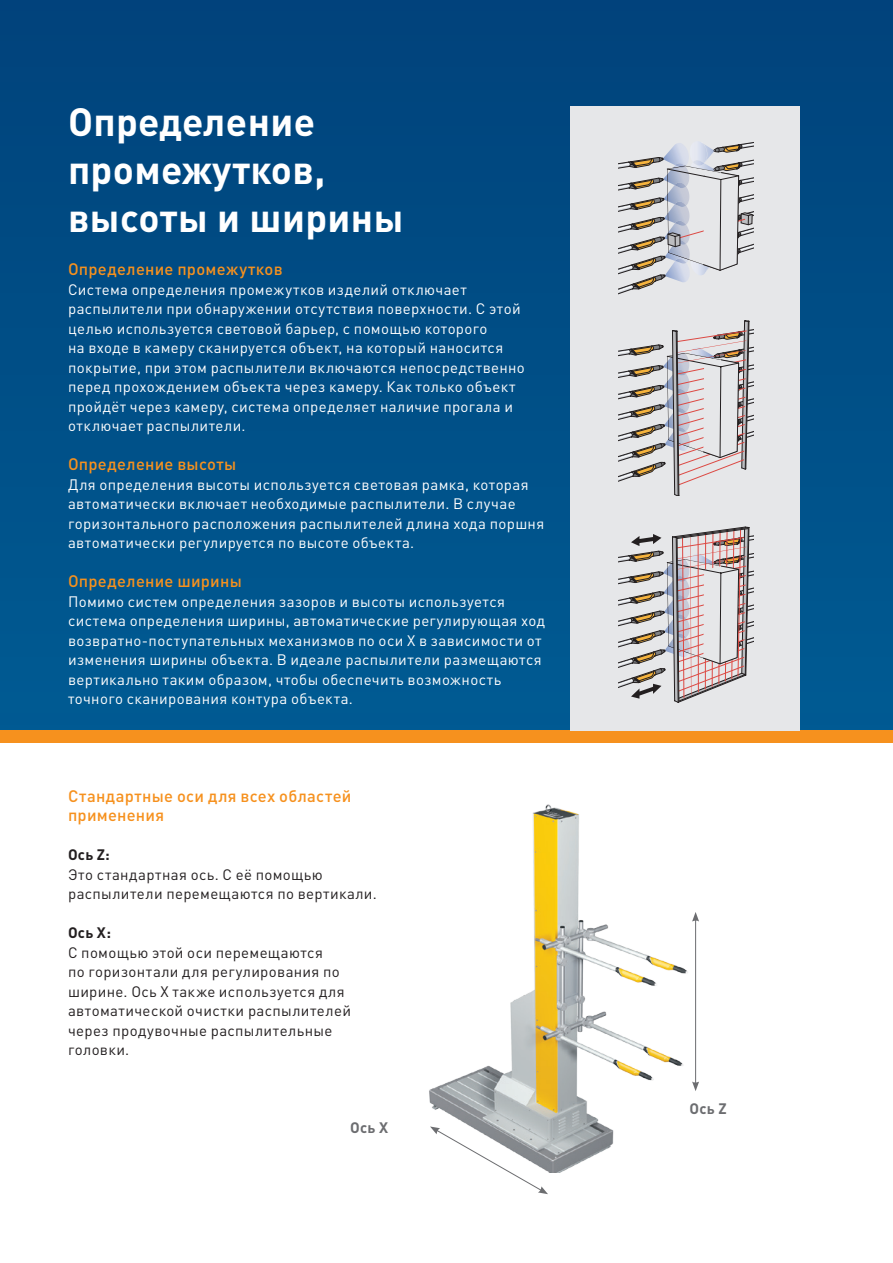
<style>
.page{position:relative;width:893px;height:1263px;background:#fff}
.page>*{position:absolute;margin:0;border:0;box-sizing:border-box;transform-origin:0 0}
.t1{font:700 39px/48px "DIN Pro";letter-spacing:.01em;color:#fff}
.t2{font:500 16.5px/19.5px "DIN Pro";letter-spacing:.015em;color:#f6911e}
.t3{font:15px/19.5px "DIN Pro";letter-spacing:.025em;color:#fff}
.t4{font:15px/19.5px "DIN Pro";letter-spacing:.025em;color:#231f20}
.t5{font:700 15px "DIN Pro";letter-spacing:.02em;color:#231f20}
.t6{font:700 15px "DIN Pro";letter-spacing:.02em;color:#6c6d70}
</style>
<div class="page">
<div style="left:0;top:0;width:893px;height:737px;background:#004e86"></div>
<div style="left:0;top:730px;width:893px;height:13px;background:#f6911e"></div>
<div style="left:570px;top:106px;width:229px;height:624px;background:#e6e7e9"></div>
<hr style="left:695px;top:919px;width:1px;height:165px;background:#6c6d70">
<svg style="left:692px;top:912px;width:7px;height:9px"></svg>
<svg style="left:692px;top:1081px;width:7px;height:10px"></svg>
<svg style="left:619px;top:142px;width:135px;height:152px"></svg>
<svg style="left:619px;top:320px;width:135px;height:176px"></svg>
<svg style="left:619px;top:527px;width:135px;height:175px"></svg>
<img style="left:429px;top:804px;width:259px;height:368px">
<svg style="left:430px;top:1126px;width:118px;height:68px"></svg>
<h1 class="t1" style="left:68px;top:93px;width:337px">Определение промежутков, высоты и ширины</h1>
<p class="t2" style="left:68px;top:258px;width:216px">Определение промежутков</p>
<p class="t3" style="left:68px;top:278px;width:458px">Система определения промежутков изделий отключает распылители при обнаружении отсутствия поверхности. С этой целью используется световой барьер, с помощью которого<br>на входе в камеру сканируется объект, на который наносится покрытие, при этом распылители включаются непосредственно перед прохождением объекта через камеру. Как только объект пройдёт через камеру, система определяет наличие прогала и отключает распылители.</p>
<p class="t2" style="left:68px;top:453px;width:170px">Определение высоты</p>
<p class="t3" style="left:68px;top:473px;width:478px">Для определения высоты используется световая рамка, которая автоматически включает необходимые распылители. В случае горизонтального расположения распылителей длина хода поршня автоматически регулируется по высоте объекта.</p>
<p class="t2" style="left:68px;top:570px;width:175px">Определение ширины</p>
<p class="t3" style="left:68px;top:590px;width:479px">Помимо систем определения зазоров и высоты используется система определения ширины, автоматические регулирующая ход возвратно-поступательных механизмов по оси X в зависимости от изменения ширины объекта. В идеале распылители размещаются вертикально таким образом, чтобы обеспечить возможность точного сканирования контура объекта.</p>
<p class="t2" style="left:68px;top:784px;width:285px">Стандартные оси для всех областей применения</p>
<p class="t5" style="left:68px;top:842px;width:43px">Ось Z:</p>
<p class="t4" style="left:68px;top:863px;width:310px">Это стандартная ось. С её помощью распылители перемещаются по вертикали.</p>
<p class="t5" style="left:68px;top:920px;width:44px">Ось X:</p>
<p class="t4" style="left:68px;top:941px;width:284px">С помощью этой оси перемещаются<br>по горизонтали для регулирования по ширине. Ось X также используется для автоматической очистки распылителей через продувочные распылительные головки.</p>
<p class="t6" style="left:350px;top:1115px;width:39px">Ось X</p>
<p class="t6" style="left:689px;top:1096px;width:39px">Ось Z</p>
</div>
